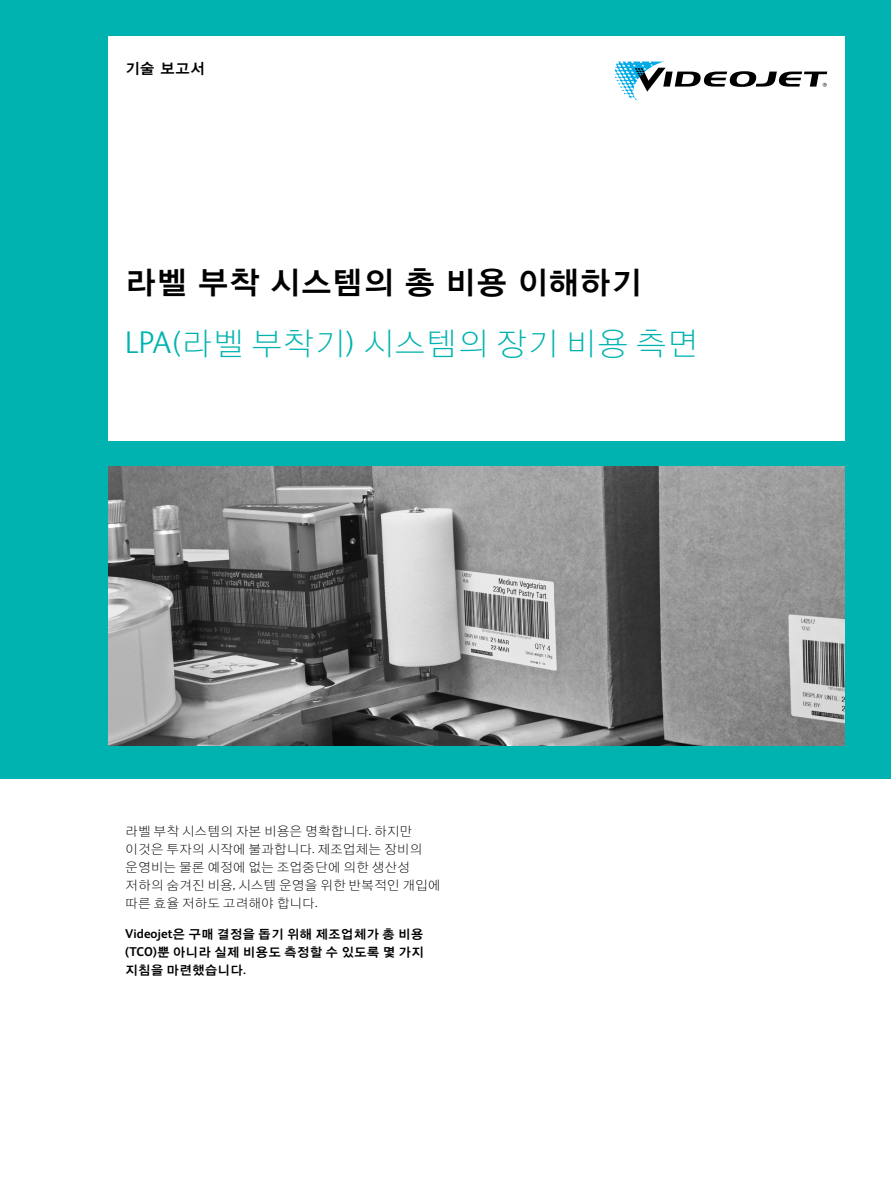
<style>
.page{position:relative;width:891px;height:1188px;background:#fff}
.page>*{position:absolute;margin:0;border:0;box-sizing:border-box;transform-origin:0 0}
.t1{font:31.5px "YDIYGO110 KS Cpc EUC H";color:#00b3b0}
.t2{font:31.5px "YDIYGO140 KS Cpc EUC H";letter-spacing:-.01em;color:#000}
.t3{font:15px "YDIYGO140 KS Cpc EUC H";color:#000}
.t4{font:12.75px/18px "YDIYGO110 KS Cpc EUC H";color:#000}
.t5{font:12.75px/18px "YDIYGO140 KS Cpc EUC H";color:#000;text-align:justify}
.s1{font-family:"FS Albert Pro";font-weight:300}
.s2{font-family:"FS Albert Pro";font-weight:700}
</style>
<div class="page">
<div style="left:0;top:0;width:891px;height:778px;background:#00b3b0"></div>
<div style="left:108px;top:36px;width:737px;height:405px;background:#fff"></div>
<svg style="left:615px;top:62px;width:212px;height:38px"></svg>
<img style="left:108px;top:467px;width:737px;height:278px">
<p class="t3" style="left:125px;top:61px;width:81px">기술 보고서</p>
<h1 class="t2" style="left:125px;top:266px;width:518px">라벨 부착 시스템의 총 비용 이해하기</h1>
<h1 class="t1" style="left:125px;top:328px;width:575px"><span class="s1">LPA(</span>라벨 부착기<span class="s1">)</span> 시스템의 장기 비용 측면</h1>
<p class="t4" style="left:125px;top:822px;width:317px">라벨 부착 시스템의 자본 비용은 명확합니다<span class="s1">.</span> 하지만 이것은 투자의 시작에 불과합니다<span class="s1">.</span> 제조업체는 장비의 운영비는 물론 예정에 없는 조업중단에 의한 생산성 저하의 숨겨진 비용<span class="s1">,</span> 시스템 운영을 위한 반복적인 개입에 따른 효율 저하도 고려해야 합니다<span class="s1">.</span></p>
<p class="t5" style="left:125px;top:925px;width:300px"><span class="s2">Videojet</span>은 구매 결정을 돕기 위해 제조업체가 총 비용 <span class="s2">(TCO)</span>뿐 아니라 실제 비용도 측정할 수 있도록 몇 가지 지침을 마련했습니다<span class="s2">.</span></p>
</div>
